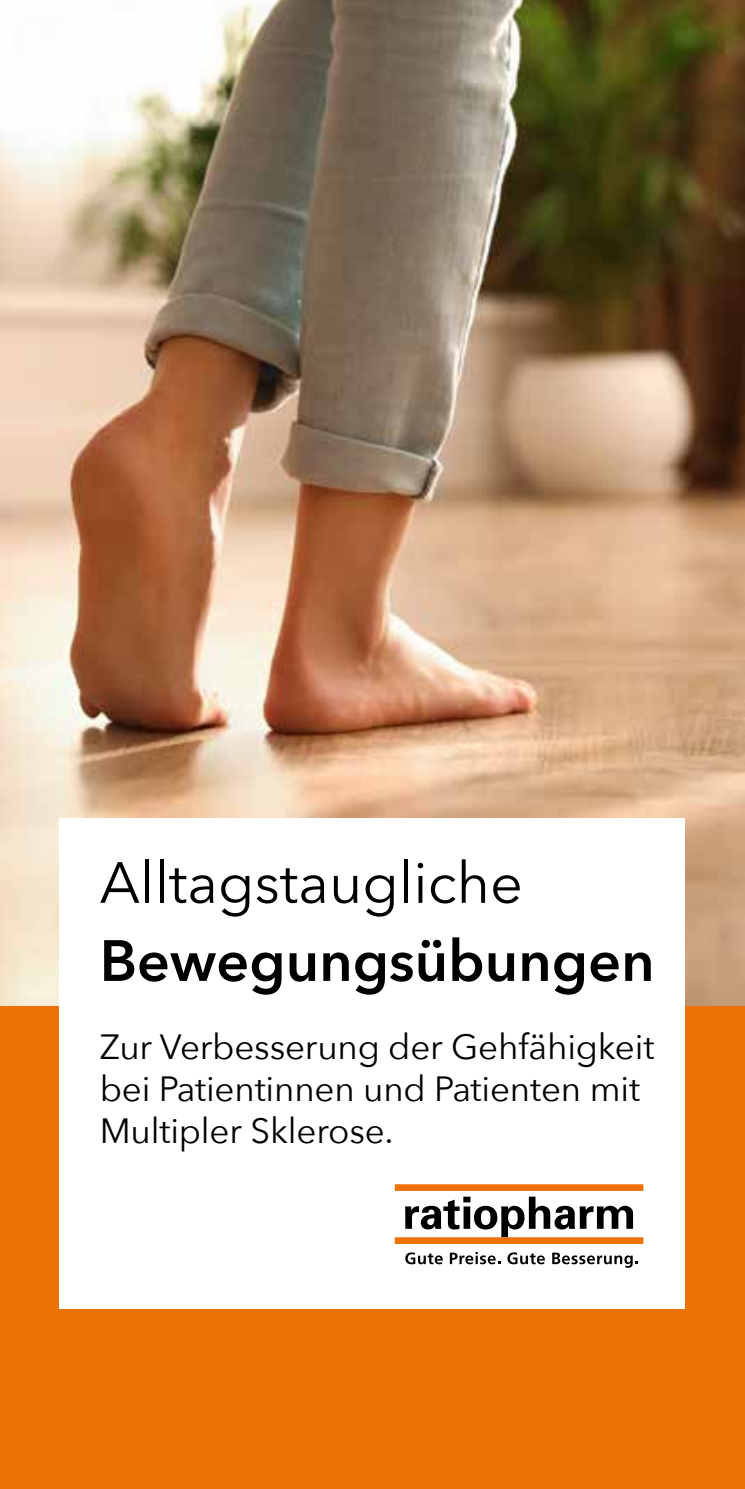
<style>
.page{position:relative;width:745px;height:1489px;background:#fff}
.page>*{position:absolute;margin:0;border:0;box-sizing:border-box;transform-origin:0 0}
.t1{font:57.5px "Avenir Next";color:#000}
.t2{font:600 57.5px "Avenir Next";color:#000}
.t3{font:35px/42px "Avenir Next";letter-spacing:-.005em;color:#000}
</style>
<div class="page">
<img style="left:0;top:0;width:744px;height:1006px">
<div style="left:0;top:1006px;width:744px;height:482px;background:#ee7203"></div>
<div style="left:60px;top:818px;width:625px;height:489px;background:#fff"></div>
<svg style="left:405px;top:1252px;width:37px;height:12px"></svg>
<svg style="left:449px;top:1252px;width:51px;height:12px"></svg>
<svg style="left:507px;top:1252px;width:37px;height:12px"></svg>
<svg style="left:552px;top:1252px;width:85px;height:15px"></svg>
<svg style="left:405px;top:1199px;width:54px;height:30px"></svg>
<div style="left:463px;top:1196px;width:7px;height:6px;background:#000"></div>
<div style="left:463px;top:1206px;width:7px;height:22px;background:#000"></div>
<svg style="left:474px;top:1196px;width:158px;height:41px"></svg>
<div style="left:394px;top:1237px;width:249px;height:6px;background:#ee7203"></div>
<div style="left:394px;top:1184px;width:249px;height:6px;background:#ee7203"></div>
<h1 class="t1" style="left:100px;top:834px;width:424px">Alltagstaugliche</h1>
<h1 class="t2" style="left:100px;top:911px;width:556px">Bewegungsübungen</h1>
<p class="t3" style="left:100px;top:1024px;width:556px">Zur Verbesserung der Gehfähigkeit bei Patientinnen und Patienten mit<br>Multipler Sklerose.</p>
</div>
